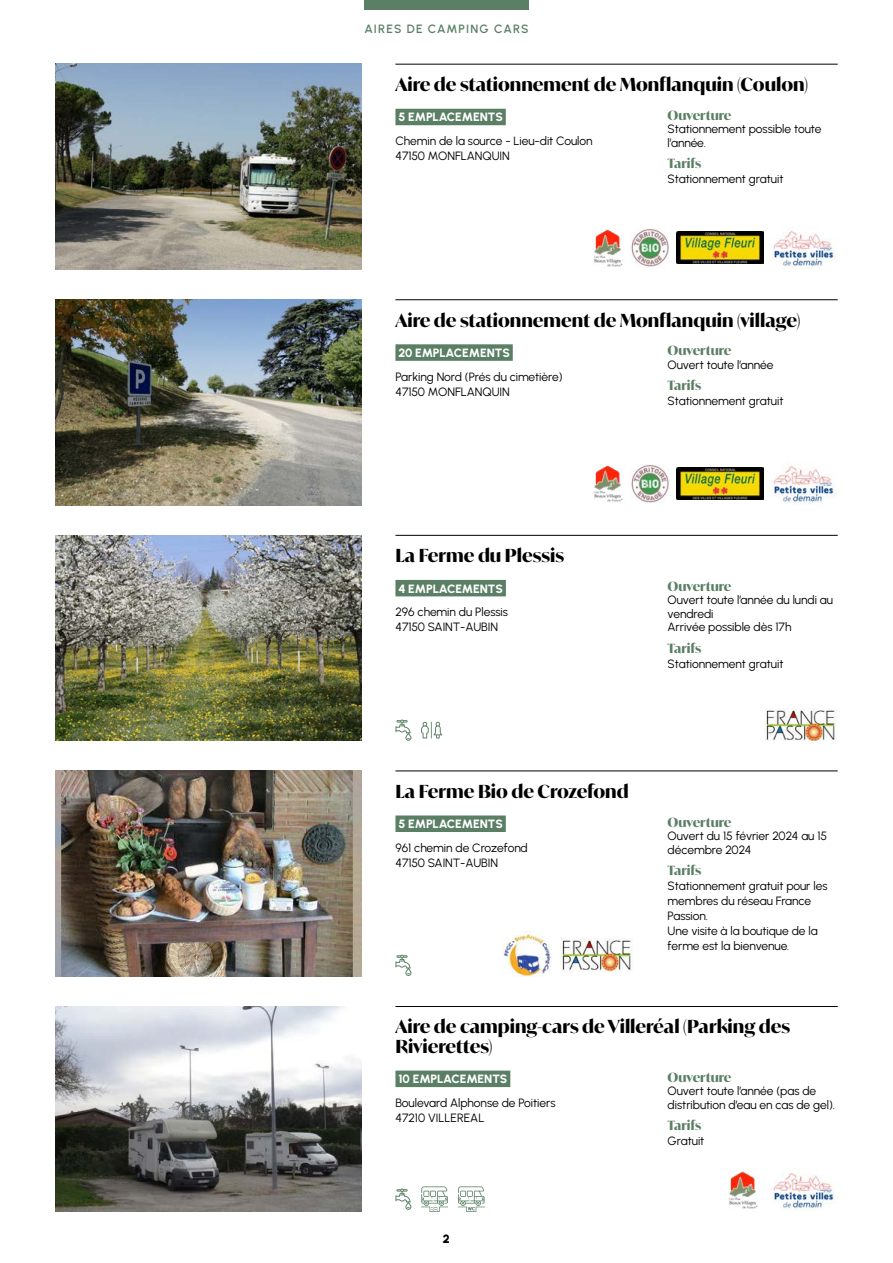
<style>
.page{position:relative;width:893px;height:1263px;background:#fff}
.page>*{position:absolute;margin:0;border:0;box-sizing:border-box;transform-origin:0 0}
.t1{font:700 18px/19.5px "Ivy Mode";color:#000}
.t2{font:700 12.75px "Ivy Mode";color:#5a7f64}
.t3{font:12px/15px "Urbanist";letter-spacing:-.005em;color:#000}
.t4{font:800 12px "Urbanist";letter-spacing:-.015em;color:#fff}
.t5{font:600 12px "Urbanist";letter-spacing:.095em;color:#5a7f64}
.t6{font:900 12px "Urbanist";color:#000}
</style>
<div class="page">
<div style="left:364px;top:0;width:165px;height:10px;background:#5a7f64"></div>
<img style="left:55px;top:535px;width:306px;height:206px">
<img style="left:55px;top:299px;width:306px;height:206px">
<img style="left:55px;top:64px;width:306px;height:206px">
<div style="left:395px;top:580px;width:111px;height:16px;background:#5a7f64"></div>
<div style="left:395px;top:344px;width:118px;height:17px;background:#5a7f64"></div>
<div style="left:395px;top:109px;width:111px;height:16px;background:#5a7f64"></div>
<hr style="left:395px;top:535px;width:443px;height:1px;background:#000">
<hr style="left:395px;top:299px;width:443px;height:1px;background:#000">
<hr style="left:395px;top:64px;width:443px;height:1px;background:#000">
<svg style="left:421px;top:722px;width:21px;height:16px"></svg>
<svg style="left:395px;top:719px;width:16px;height:22px"></svg>
<img style="left:773px;top:231px;width:61px;height:37px">
<img style="left:773px;top:466px;width:62px;height:38px">
<img style="left:764px;top:708px;width:72px;height:33px">
<img style="left:676px;top:232px;width:87px;height:32px">
<img style="left:676px;top:468px;width:87px;height:31px">
<img style="left:631px;top:229px;width:38px;height:38px">
<img style="left:631px;top:465px;width:38px;height:38px">
<img style="left:594px;top:229px;width:29px;height:38px">
<img style="left:594px;top:465px;width:29px;height:37px">
<img style="left:55px;top:770px;width:306px;height:206px">
<div style="left:395px;top:815px;width:111px;height:17px;background:#5a7f64"></div>
<hr style="left:395px;top:771px;width:443px;height:1px;background:#000">
<svg style="left:395px;top:955px;width:16px;height:21px"></svg>
<img style="left:560px;top:939px;width:72px;height:32px">
<img style="left:503px;top:931px;width:48px;height:45px">
<img style="left:55px;top:1007px;width:306px;height:205px">
<div style="left:395px;top:1070px;width:115px;height:17px;background:#5a7f64"></div>
<hr style="left:395px;top:1006px;width:443px;height:1px;background:#000">
<svg style="left:395px;top:1188px;width:16px;height:22px"></svg>
<svg style="left:421px;top:1186px;width:27px;height:26px"></svg>
<svg style="left:458px;top:1186px;width:27px;height:26px"></svg>
<img style="left:773px;top:1173px;width:61px;height:37px">
<img style="left:729px;top:1171px;width:29px;height:38px">
<p class="t5" style="left:364px;top:21px;width:166px">AIRES DE CAMPING CARS</p>
<h1 class="t1" style="left:395px;top:74px;width:414px">Aire de stationnement de Monflanquin (Coulon)</h1>
<p class="t4" style="left:398px;top:109px;width:106px">5 EMPLACEMENTS</p>
<p class="t3" style="left:395px;top:133px;width:199px">Chemin de la source - Lieu-dit Coulon<br>47150 MONFLANQUIN</p>
<p class="t2" style="left:668px;top:107px;width:65px">Ouverture</p>
<p class="t3" style="left:668px;top:122px;width:155px;line-height:13.5px">Stationnement possible toute l’année.</p>
<p class="t2" style="left:668px;top:155px;width:35px">Tarifs</p>
<p class="t3" style="left:668px;top:171px;width:117px">Stationnement gratuit</p>
<h1 class="t1" style="left:395px;top:310px;width:406px">Aire de stationnement de Monflanquin (village)</h1>
<p class="t4" style="left:398px;top:345px;width:113px">20 EMPLACEMENTS</p>
<p class="t3" style="left:395px;top:369px;width:169px">Parking Nord (Prés du cimetière)<br>47150 MONFLANQUIN</p>
<p class="t2" style="left:668px;top:342px;width:65px">Ouverture</p>
<p class="t3" style="left:668px;top:357px;width:107px">Ouvert toute l’année</p>
<p class="t2" style="left:668px;top:377px;width:35px">Tarifs</p>
<p class="t3" style="left:668px;top:393px;width:117px">Stationnement gratuit</p>
<h1 class="t1" style="left:395px;top:545px;width:170px">La Ferme du Plessis</h1>
<p class="t4" style="left:398px;top:581px;width:106px">4 EMPLACEMENTS</p>
<p class="t3" style="left:395px;top:604px;width:114px">296 chemin du Plessis<br>47150 SAINT-AUBIN</p>
<p class="t2" style="left:668px;top:578px;width:65px">Ouverture</p>
<p class="t3" style="left:668px;top:593px;width:167px;line-height:13.5px">Ouvert toute l’année du lundi au vendredi<br>Arrivée possible dès 17h</p>
<p class="t2" style="left:668px;top:640px;width:35px">Tarifs</p>
<p class="t3" style="left:668px;top:656px;width:117px">Stationnement gratuit</p>
<h1 class="t1" style="left:395px;top:781px;width:235px">La Ferme Bio de Crozefond</h1>
<p class="t4" style="left:398px;top:816px;width:106px">5 EMPLACEMENTS</p>
<p class="t3" style="left:395px;top:840px;width:134px">961 chemin de Crozefond<br>47150 SAINT-AUBIN</p>
<p class="t2" style="left:668px;top:813px;width:65px">Ouverture</p>
<p class="t3" style="left:668px;top:829px;width:161px;line-height:13.5px">Ouvert du 15 février 2024 au 15 décembre 2024</p>
<p class="t2" style="left:668px;top:862px;width:35px">Tarifs</p>
<p class="t3" style="left:668px;top:878px;width:161px">Stationnement gratuit pour les membres du réseau France<br>Passion.<br>Une visite à la boutique de la ferme est la bienvenue.</p>
<h1 class="t1" style="left:395px;top:1017px;width:396px">Aire de camping-cars de Villeréal (Parking des<br>Rivierettes)</h1>
<p class="t4" style="left:398px;top:1071px;width:111px">10 EMPLACEMENTS</p>
<p class="t3" style="left:395px;top:1095px;width:162px">Boulevard Alphonse de Poitiers<br>47210 VILLEREAL</p>
<p class="t2" style="left:668px;top:1068px;width:65px">Ouverture</p>
<p class="t3" style="left:668px;top:1084px;width:169px;line-height:13.5px">Ouvert toute l’année (pas de distribution d’eau en cas de gel).</p>
<p class="t2" style="left:668px;top:1117px;width:35px">Tarifs</p>
<p class="t3" style="left:668px;top:1133px;width:38px">Gratuit</p>
<p class="t6" style="left:443px;top:1231px;width:9px">2</p>
</div>
